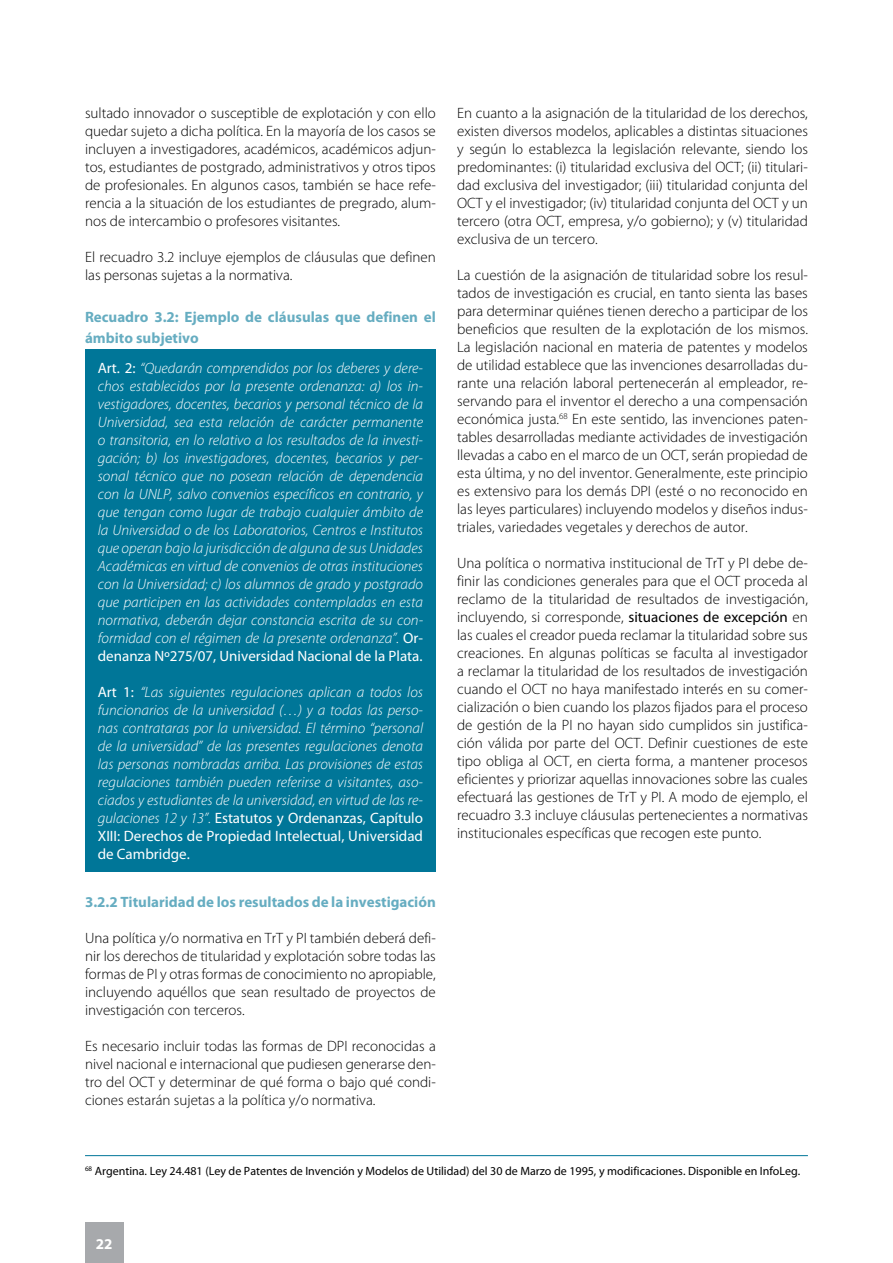
<style>
.page{position:relative;width:893px;height:1263px;background:#fff}
.page>*{position:absolute;margin:0;border:0;box-sizing:border-box;transform-origin:0 0}
.t1{font:300 15px/18px "Myriad Pro";color:#000;text-align:justify}
.t2{font:italic 300 15px/18px "Myriad Pro";color:#fff;text-align:justify}
.t3{font:700 15px/21px "Myriad Pro";color:#66adc1}
.t4{font:700 15px "Myriad Pro";color:#fff}
.t5{font:12px "Myriad Pro";color:#000}
.s1{font-weight:400;font-style:normal}
.s2{font-weight:400}
</style>
<div class="page">
<div style="left:85px;top:1222px;width:38px;height:41px;background:#a7a9ac"></div>
<div style="left:85px;top:349px;width:351px;height:522px;background:#007698"></div>
<hr style="left:85px;top:1155px;width:723px;height:1px;background:#007698">
<p class="t1" style="left:85px;top:103px;width:352px">sultado innovador o susceptible de explotación y con ello quedar sujeto a dicha política. En la mayoría de los casos se incluyen a investigadores, académicos, académicos adjun&shy;tos, estudiantes de postgrado, administrativos y otros tipos de profesionales. En algunos casos, también se hace refe&shy;rencia a la situación de los estudiantes de pregrado, alum&shy;nos de intercambio o profesores visitantes.</p>
<p class="t1" style="left:85px;top:247px;width:352px">El recuadro 3.2 incluye ejemplos de cláusulas que definen las personas sujetas a la normativa.</p>
<p class="t3" style="left:85px;top:306px;width:352px">Recuadro 3.2: Ejemplo de cláusulas que definen el ámbito subjetivo</p>
<p class="t2" style="left:98px;top:358px;width:327px"><span class="s1">Art. 2:</span> “Quedarán comprendidos por los deberes y dere&shy;chos establecidos por la presente ordenanza: a) los in&shy;vestigadores, docentes, becarios y personal técnico de la Universidad, sea esta relación de carácter permanente o transitoria, en lo relativo a los resultados de la investi&shy;gación; b) los investigadores, docentes, becarios y per&shy;sonal técnico que no posean relación de dependencia con la UNLP, salvo convenios específicos en contrario, y que tengan como lugar de trabajo cualquier ámbito de la Universidad o de los Laboratorios, Centros e Institutos que operan bajo la jurisdicción de alguna de sus Unidades Académicas en virtud de convenios de otras instituciones con la Universidad; c) los alumnos de grado y postgrado que participen en las actividades contempladas en esta normativa, deberán dejar constancia escrita de su con&shy;formidad con el régimen de la presente ordenanza”. <span class="s1">Or&shy;denanza Nº275/07, Universidad Nacional de la Plata.</span></p>
<p class="t2" style="left:98px;top:682px;width:327px"><span class="s1">Art 1:</span> “Las siguientes regulaciones aplican a todos los funcionarios de la universidad (…) y a todas las perso&shy;nas contrataras por la universidad. El término “personal de la universidad” de las presentes regulaciones denota las personas nombradas arriba. Las provisiones de estas regulaciones también pueden referirse a visitantes, aso&shy;ciados y estudiantes de la universidad, en virtud de las re&shy;gulaciones 12 y 13”. <span class="s1">Estatutos y Ordenanzas, Capítulo XIII: Derechos de Propiedad Intelectual, Universidad de Cambridge.</span></p>
<p class="t3" style="left:85px;top:891px;width:352px">3.2.2 Titularidad de los resultados de la investigación</p>
<p class="t1" style="left:85px;top:929px;width:352px">Una política y/o normativa en TrT y PI también deberá defi&shy;nir los derechos de titularidad y explotación sobre todas las formas de PI y otras formas de conocimiento no apropiable, incluyendo aquéllos que sean resultado de proyectos de investigación con terceros.</p>
<p class="t1" style="left:85px;top:1037px;width:352px">Es necesario incluir todas las formas de DPI reconocidas a nivel nacional e internacional que pudiesen generarse den&shy;tro del OCT y determinar de qué forma o bajo qué condi&shy;ciones estarán sujetas a la política y/o normativa.</p>
<p class="t1" style="left:457px;top:103px;width:352px">En cuanto a la asignación de la titularidad de los derechos, existen diversos modelos, aplicables a distintas situaciones y según lo establezca la legislación relevante, siendo los predominantes: (i) titularidad exclusiva del OCT; (ii) titulari&shy;dad exclusiva del investigador; (iii) titularidad conjunta del OCT y el investigador; (iv) titularidad conjunta del OCT y un tercero (otra OCT, empresa, y/o gobierno); y (v) titularidad exclusiva de un tercero.</p>
<p class="t1" style="left:457px;top:265px;width:352px">La cuestión de la asignación de titularidad sobre los resul&shy;tados de investigación es crucial, en tanto sienta las bases para determinar quiénes tienen derecho a participar de los beneficios que resulten de la explotación de los mismos.<br>La legislación nacional en materia de patentes y modelos de utilidad establece que las invenciones desarrolladas du&shy;rante una relación laboral pertenecerán al empleador, re&shy;servando para el inventor el derecho a una compensación económica justa.<sup>68</sup> En este sentido, las invenciones paten&shy;tables desarrolladas mediante actividades de investigación llevadas a cabo en el marco de un OCT, serán propiedad de esta última, y no del inventor. Generalmente, este principio es extensivo para los demás DPI (esté o no reconocido en las leyes particulares) incluyendo modelos y diseños indus&shy;triales, variedades vegetales y derechos de autor.</p>
<p class="t1" style="left:457px;top:553px;width:352px">Una política o normativa institucional de TrT y PI debe de&shy;finir las condiciones generales para que el OCT proceda al reclamo de la titularidad de resultados de investigación, incluyendo, si corresponde, <span class="s2">situaciones de excepción</span> en las cuales el creador pueda reclamar la titularidad sobre sus creaciones. En algunas políticas se faculta al investigador a reclamar la titularidad de los resultados de investigación cuando el OCT no haya manifestado interés en su comer&shy;cialización o bien cuando los plazos fijados para el proceso de gestión de la PI no hayan sido cumplidos sin justifica&shy;ción válida por parte del OCT. Definir cuestiones de este tipo obliga al OCT, en cierta forma, a mantener procesos eficientes y priorizar aquellas innovaciones sobre las cuales efectuará las gestiones de TrT y PI. A modo de ejemplo, el recuadro 3.3 incluye cláusulas pertenecientes a normativas institucionales específicas que recogen este punto.</p>
<p class="t5" style="left:85px;top:1163px;width:717px"><sup>68</sup> Argentina. Ley 24.481 (Ley de Patentes de Invención y Modelos de Utilidad) del 30 de Marzo de 1995, y modificaciones. Disponible en InfoLeg.</p>
<p class="t4" style="left:96px;top:1234px;width:18px">22</p>
</div>
